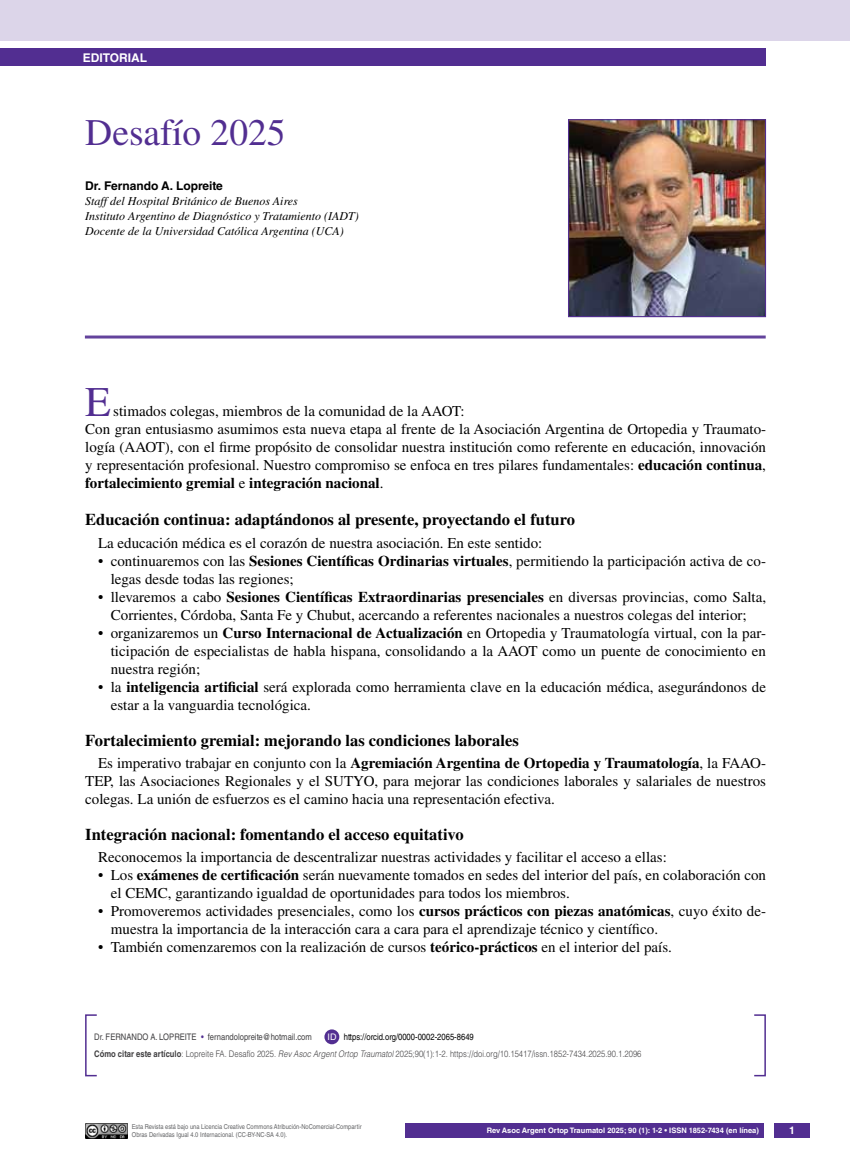
<style>
.page{position:relative;width:851px;height:1170px;background:#fff}
.page>*{position:absolute;margin:0;border:0;box-sizing:border-box;transform-origin:0 0}
.t1{font:42.15px "Times LT Std";color:#522e91}
.t2{font:37.5px "Times LT Std";color:#522e91}
.t3{font:700 16.5px "Times LT Std";color:#000}
.t4{font:15px/18px "Times LT Std";color:#000}
.t5{font:italic 12px/15px "Times LT Std";color:#000}
.t6{font:700 12px "Helvetica LT Std";color:#000}
.t7{font:700 12px "Helvetica LT Std";color:#fff}
.t8{font:700 10.5px "Helvetica LT Std";color:#fff}
.t9{font:300 9px/16.2px "Helvetica LT Std";color:#414042;scale:.85 1}
.t10{font:9px "Helvetica LT Std";color:#414042;scale:.85 1}
.t11{font:9px "Helvetica LT Std";color:#fff}
.t12{font:700 7.5px "Helvetica LT Std";color:#fff}
.t13{font:6.75px/7.5px "Helvetica LT Std";color:#636466;scale:.85 1}
.s1{font-weight:700}
.s2{font-weight:400;color:#000}
.s3{font-style:italic}
.s4{color:#522e91}
</style>
<div class="page">
<div style="left:774px;top:1123px;width:35px;height:14px;background:#522e91"></div>
<div style="left:0;top:49px;width:765px;height:17px;background:#522e91"></div>
<img style="left:85px;top:1123px;width:42px;height:14px">
<div style="left:0;top:0;width:849px;height:41px;background:#dcd5e9"></div>
<div style="left:405px;top:1123px;width:359px;height:14px;background:#522e91"></div>
<div style="left:85px;top:1014px;width:12px;height:62px;border:2px solid #522e91"></div>
<div style="left:324px;top:1029px;width:15px;height:15px;background:#522e91;border-radius:50%"></div>
<hr style="left:85px;top:335px;width:680px;height:3px;background:#63439c">
<img style="left:570px;top:121px;width:194px;height:194px">
<div style="left:568px;top:119px;width:198px;height:198px;border:1px solid #522e91"></div>
<p class="t7" style="left:83px;top:50px;width:66px">EDITORIAL</p>
<h2 class="t2" style="left:85px;top:111px;width:202px">Desafío 2025</h2>
<p class="t6" style="left:85px;top:178px;width:139px">Dr. Fernando A. Lopreite</p>
<p class="t5" style="left:85px;top:193px;width:275px">Staff del Hospital Británico de Buenos Aires<br>Instituto Argentino de Diagnóstico y Tratamiento (IADT)<br>Docente de la Universidad Católica Argentina (UCA)</p>
<h1 class="t1" style="left:85px;top:378px;width:27px">E</h1>
<p class="t4" style="left:85px;top:401px;width:682px;text-indent:28px">stimados colegas, miembros de la comunidad de la AAOT:<br>Con gran entusiasmo asumimos esta nueva etapa al frente de la Asociación Argentina de Ortopedia y Traumato&shy;logía (AAOT), con el firme propósito de consolidar nuestra institución como referente en educación, innovación y representación profesional. Nuestro compromiso se enfoca en tres pilares fundamentales: <span class="s1">educación continua</span>, <span class="s1">fortalecimiento gremial</span> e <span class="s1">integración nacional</span>.</p>
<p class="t3" style="left:85px;top:510px;width:491px">Educación continua: adaptándonos al presente, proyectando el futuro</p>
<p class="t4" style="left:98px;top:533px;width:446px">La educación médica es el corazón de nuestra asociación. En este sentido:</p>
<p class="t4" style="left:111px;top:551px;width:656px;text-indent:-13px">• continuaremos con las <span class="s1">Sesiones Científicas Ordinarias virtuales</span>, permitiendo la participación activa de co&shy;legas desde todas las regiones;</p>
<p class="t4" style="left:98px;top:587px;width:669px;text-align:center">• llevaremos a cabo <span class="s1">Sesiones Científicas Extraordinarias presenciales</span> en diversas provincias, como Salta,<br>Corrientes, Córdoba, Santa Fe y Chubut, acercando a referentes nacionales a nuestros colegas del interior;</p>
<p class="t4" style="left:111px;top:623px;width:656px;text-align:justify;text-indent:-13px">• organizaremos un <span class="s1">Curso Internacional de Actualización</span> en Ortopedia y Traumatología virtual, con la par&shy;ticipación de especialistas de habla hispana, consolidando a la AAOT como un puente de conocimiento en nuestra región;</p>
<p class="t4" style="left:111px;top:677px;width:656px;text-indent:-13px">• la <span class="s1">inteligencia artificial</span> será explorada como herramienta clave en la educación médica, asegurándonos de estar a la vanguardia tecnológica.</p>
<p class="t3" style="left:85px;top:730px;width:435px">Fortalecimiento gremial: mejorando las condiciones laborales</p>
<p class="t4" style="left:85px;top:753px;width:682px;text-align:justify;text-indent:13px">Es imperativo trabajar en conjunto con la <span class="s1">Agremiación Argentina de Ortopedia y Traumatología</span>, la FAAO-TEP, las Asociaciones Regionales y el SUTYO, para mejorar las condiciones laborales y salariales de nuestros colegas. La unión de esfuerzos es el camino hacia una representación efectiva.</p>
<p class="t3" style="left:85px;top:824px;width:380px">Integración nacional: fomentando el acceso equitativo</p>
<p class="t4" style="left:98px;top:848px;width:570px">Reconocemos la importancia de descentralizar nuestras actividades y facilitar el acceso a ellas:</p>
<p class="t4" style="left:111px;top:866px;width:656px;text-indent:-13px">• Los <span class="s1">exámenes de certificación</span> serán nuevamente tomados en sedes del interior del país, en colaboración con el CEMC, garantizando igualdad de oportunidades para todos los miembros.</p>
<p class="t4" style="left:111px;top:902px;width:656px;text-indent:-13px">• Promoveremos actividades presenciales, como los <span class="s1">cursos prácticos con piezas anatómicas</span>, cuyo éxito de&shy;muestra la importancia de la interacción cara a cara para el aprendizaje técnico y científico.</p>
<p class="t4" style="left:98px;top:938px;width:575px">• También comenzaremos con la realización de cursos <span class="s1">teórico-prácticos</span> en el interior del país.</p>
<p class="t11" style="left:327px;top:1031px;width:10px">ID</p>
<p class="t9" style="left:94px;top:1028px;width:645px;text-indent:250px"><span class="s2">https://orcid.org/0000-0002-2065-8649<br></span><span class="s1">Cómo citar este artículo</span>: Lopreite FA. Desafío 2025. <span class="s3">Rev Asoc Argent Ortop Traumatol</span> 2025;90(1):1-2. https://doi.org/10.15417/issn.1852-7434.2025.90.1.2096</p>
<p class="t10" style="left:94px;top:1031px;width:27px">Dr. Fernando</p>
<p class="t10" style="left:150px;top:1031px;width:191px">A. Lopreite <span class="s4">•</span> fernandolopreite@hotmail.com</p>
<p class="t13" style="left:132px;top:1123px;width:272px">Esta Revista está bajo una Licencia Creative Commons Atribución-NoComercial-Compartir<br>Obras Derivadas Igual 4.0 Internacional. (CC-BY-NC-SA 4.0).</p>
<p class="t12" style="left:486px;top:1125px;width:274px">Rev Asoc Argent Ortop Traumatol 2025; 90 (1): 1-2 • ISSN 1852-7434 (en línea)</p>
<p class="t8" style="left:789px;top:1124px;width:7px">1</p>
</div>
